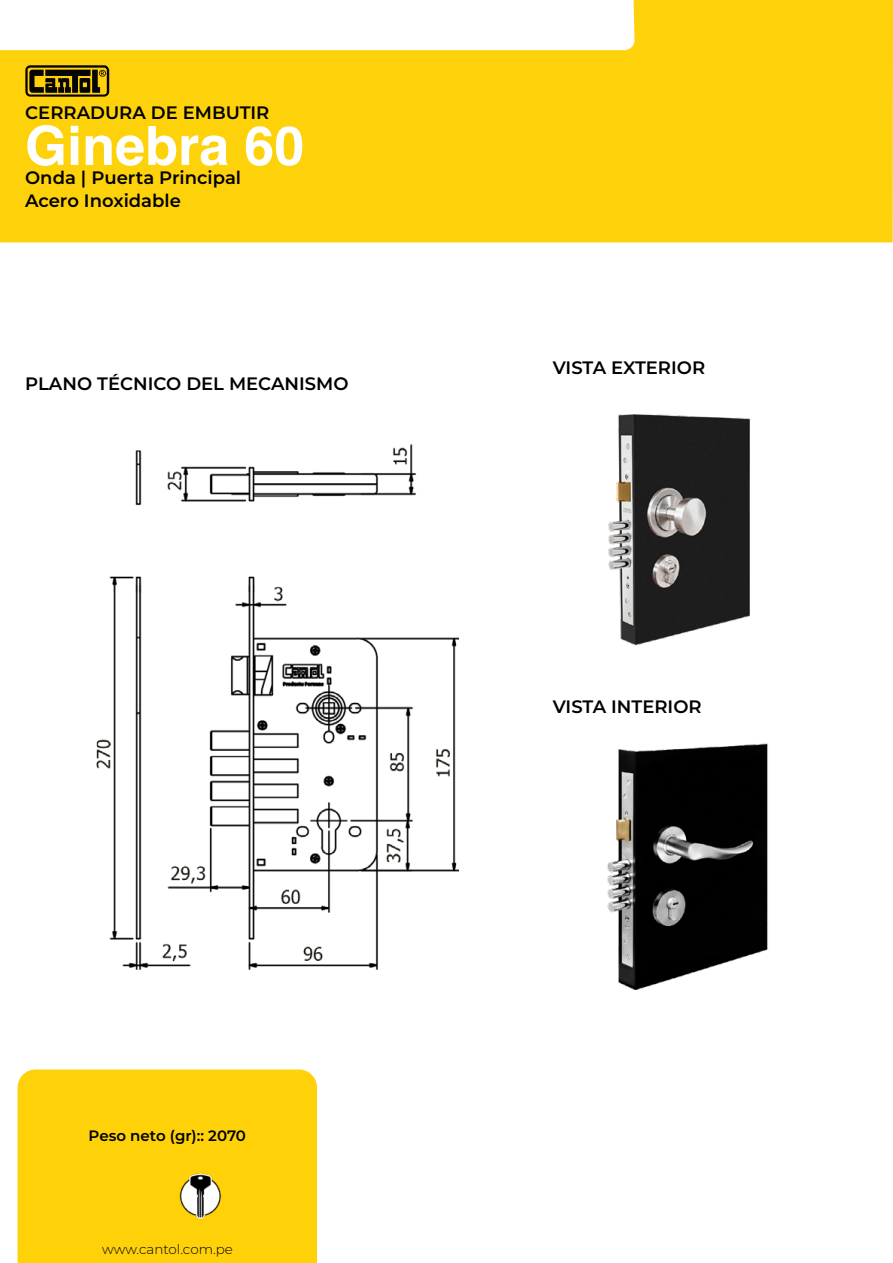
<style>
.page{position:relative;width:893px;height:1263px;background:#fff}
.page>*{position:absolute;margin:0;border:0;box-sizing:border-box;transform-origin:0 0}
.t1{font:700 54px "Helvetica";color:#fff}
.t2{font:600 18px/22.4px "Montserrat";color:#000}
.t3{font:600 15px "Montserrat";color:#000}
.t4{font:300 13.5px "Montserrat";color:#000}
</style>
<div class="page">
<div style="left:18px;top:1069px;width:299px;height:194px;background:#fed109"></div>
<svg style="left:0;top:0;width:893px;height:242px;background:#fed82f"></svg>
<svg style="left:25px;top:65px;width:84px;height:32px;background:#625005"></svg>
<img style="left:175px;top:1164px;width:51px;height:65px">
<img style="left:607px;top:743px;width:161px;height:246px">
<img style="left:608px;top:414px;width:142px;height:232px">
<img style="left:96px;top:444px;width:362px;height:525px">
<p class="t2" style="left:25px;top:101px;width:246px">CERRADURA DE EMBUTIR</p>
<h1 class="t1" style="left:25px;top:123px;width:281px">Ginebra 60</h1>
<p class="t2" style="left:25px;top:166px;width:218px">Onda | Puerta Principal<br>Acero Inoxidable</p>
<p class="t2" style="left:25px;top:371px;width:325px">PLANO TÉCNICO DEL MECANISMO</p>
<p class="t3" style="left:89px;top:1125px;width:159px">Peso neto (gr):: 2070</p>
<p class="t4" style="left:102px;top:1240px;width:132px">www.cantol.com.pe</p>
<p class="t2" style="left:553px;top:355px;width:154px">VISTA EXTERIOR</p>
<p class="t2" style="left:553px;top:695px;width:150px">VISTA INTERIOR</p>
</div>
